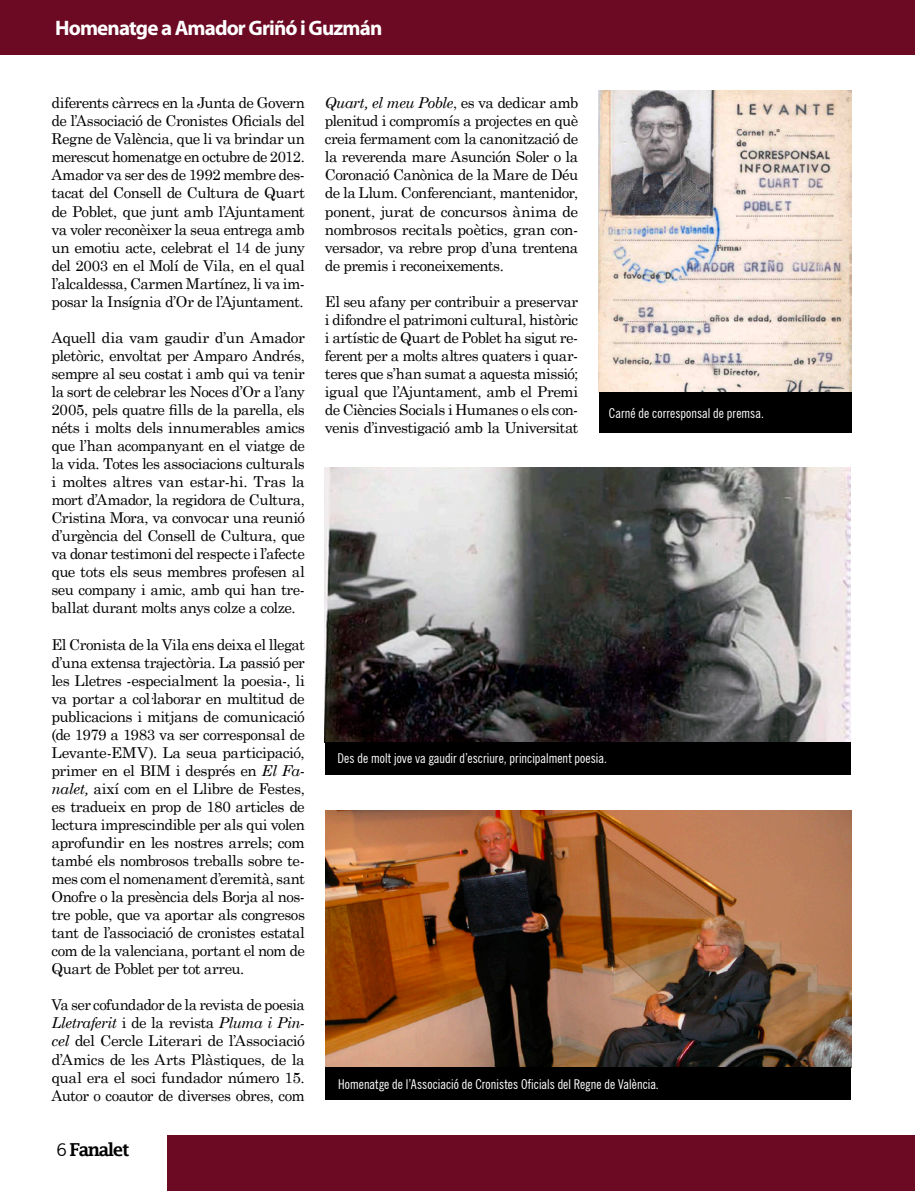
<style>
.page{position:relative;width:915px;height:1191px;background:#fff}
.page>*{position:absolute;margin:0;border:0;box-sizing:border-box;transform-origin:0 0}
.t1{font:700 21px "Myriad Pro";letter-spacing:-.04em;color:#fff}
.Folio__derecho{font:600 17.85px "Lucida Fax";letter-spacing:-.08em;color:#000}
.Contenido{font:15px/18px "Century Schoolbook";letter-spacing:-.035em;color:#000;text-align:justify}
.t2{font:condensed 13.5px "News Gothic BT";letter-spacing:.005em;color:#fff}
.s1{font-style:italic}
.s2{font-family:"News Gothic BT";font-weight:400;font-size:17.4px}
</style>
<div class="page">
<hr style="left:914px;top:0;width:1px;height:54px;background:#6c0a24">
<div style="left:167px;top:1135px;width:747px;height:56px;background:#6c0a24"></div>
<div style="left:0;top:0;width:914px;height:54px;background:#6c0a24"></div>
<img style="left:325px;top:810px;width:525px;height:257px">
<div style="left:325px;top:1067px;width:525px;height:33px;background:#000"></div>
<img style="left:324px;top:468px;width:526px;height:274px">
<div style="left:324px;top:742px;width:526px;height:32px;background:#000"></div>
<img style="left:598px;top:90px;width:252px;height:302px">
<div style="left:599px;top:392px;width:252px;height:41px;background:#000"></div>
<p class="t1" style="left:55px;top:14px;width:328px">Homenatge a Amador Griñó i Guzmán</p>
<p class="Contenido" style="left:51px;top:93px;width:255px">diferents càrrecs en la Junta de Govern de l’Associació de Cronistes Oficials del Regne de València, que li va brindar un merescut homenatge en octubre de 2012.</p>
<p class="Contenido" style="left:51px;top:165px;width:255px">Amador va ser des de 1992 membre des&shy;tacat del Consell de Cultura de Quart de Poblet, que junt amb l’Ajuntament va voler reconèixer la seua entrega amb un emotiu acte, celebrat el 14 de juny del 2003 en el Molí de Vila, en el qual l’alcaldessa, Carmen Martínez, li va im&shy;posar la Insígnia d’Or de l’Ajuntament.</p>
<p class="Contenido" style="left:51px;top:327px;width:255px">Aquell dia vam gaudir d’un Amador pletòric, envoltat per Amparo Andrés, sempre al seu costat i amb qui va tenir la sort de celebrar les Noces d’Or a l’any 2005, pels quatre fills de la parella, els néts i molts dels innumerables amics que l’han acompanyant en el viatge de la vida. Totes les associacions culturals i moltes altres van estar-hi. Tras la mort d’Amador, la regidora de Cultura, Cristina Mora, va convocar una reunió d’urgència del Consell de Cultura, que va donar testimoni del respecte i l’afecte que tots els seus membres profesen al seu company i amic, amb qui han tre&shy;ballat durant molts anys colze a colze.</p>
<p class="Contenido" style="left:51px;top:634px;width:255px">El Cronista de la Vila ens deixa el llegat d’una extensa trajectòria. La passió per les Lletres -especialment la poesia-, li va portar a col·laborar en multitud de publicacions i mitjans de comunicació (de 1979 a 1983 va ser corresponsal de Levante-EMV). La seua participació, primer en el BIM i després en <span class="s1">El Fa&shy;nalet,</span> així com en el Llibre de Festes, es tradueix en prop de 180 articles de lectura imprescindible per als qui volen aprofundir en les nostres arrels; com també els nombrosos treballs sobre te&shy;mes com el nomenament d’eremità, sant Onofre o la presència dels Borja al nos&shy;tre poble, que va aportar als congresos tant de l’associació de cronistes estatal com de la valenciana, portant el nom de Quart de Poblet per tot arreu.</p>
<p class="Contenido" style="left:51px;top:994px;width:255px">Va ser cofundador de la revista de poesia <span class="s1">Lletraferit</span> i de la revista <span class="s1">Pluma i Pin&shy;cel</span> del Cercle Literari de l’Associació d’Amics de les Arts Plàstiques, de la qual era el soci fundador número 15.<br>Autor o coautor de diverses obres, com</p>
<p class="Folio__derecho" style="left:57px;top:1139px;width:75px"><span class="s2">6</span> Fanalet</p>
<p class="Contenido" style="left:325px;top:93px;width:255px"><span class="s1">Quart, el meu Poble</span>, es va dedicar amb plenitud i compromís a projectes en què creia fermament com la canonització de la reverenda mare Asunción Soler o la Coronació Canònica de la Mare de Déu de la Llum. Conferenciant, mantenidor, ponent, jurat de concursos ànima de nombrosos recitals poètics, gran con&shy;versador, va rebre prop d’una trentena de premis i reconeixements.</p>
<p class="Contenido" style="left:325px;top:291px;width:255px">El seu afany per contribuir a preservar i difondre el patrimoni cultural, històric i artístic de Quart de Poblet ha sigut re&shy;ferent per a molts altres quaters i quar&shy;teres que s’han sumat a aquesta missió; igual que l’Ajuntament, amb el Premi de Ciències Socials i Humanes o els con&shy;venis d’investigació amb la Universitat</p>
<p class="t2" style="left:608px;top:405px;width:156px">Carné de corresponsal de premsa.</p>
<p class="t2" style="left:337px;top:750px;width:271px">Des de molt jove va gaudir d’escriure, principalment poesia.</p>
<p class="t2" style="left:338px;top:1075px;width:322px">Homenatge de l’Associació de Cronistes Oficials del Regne de València.</p>
</div>
